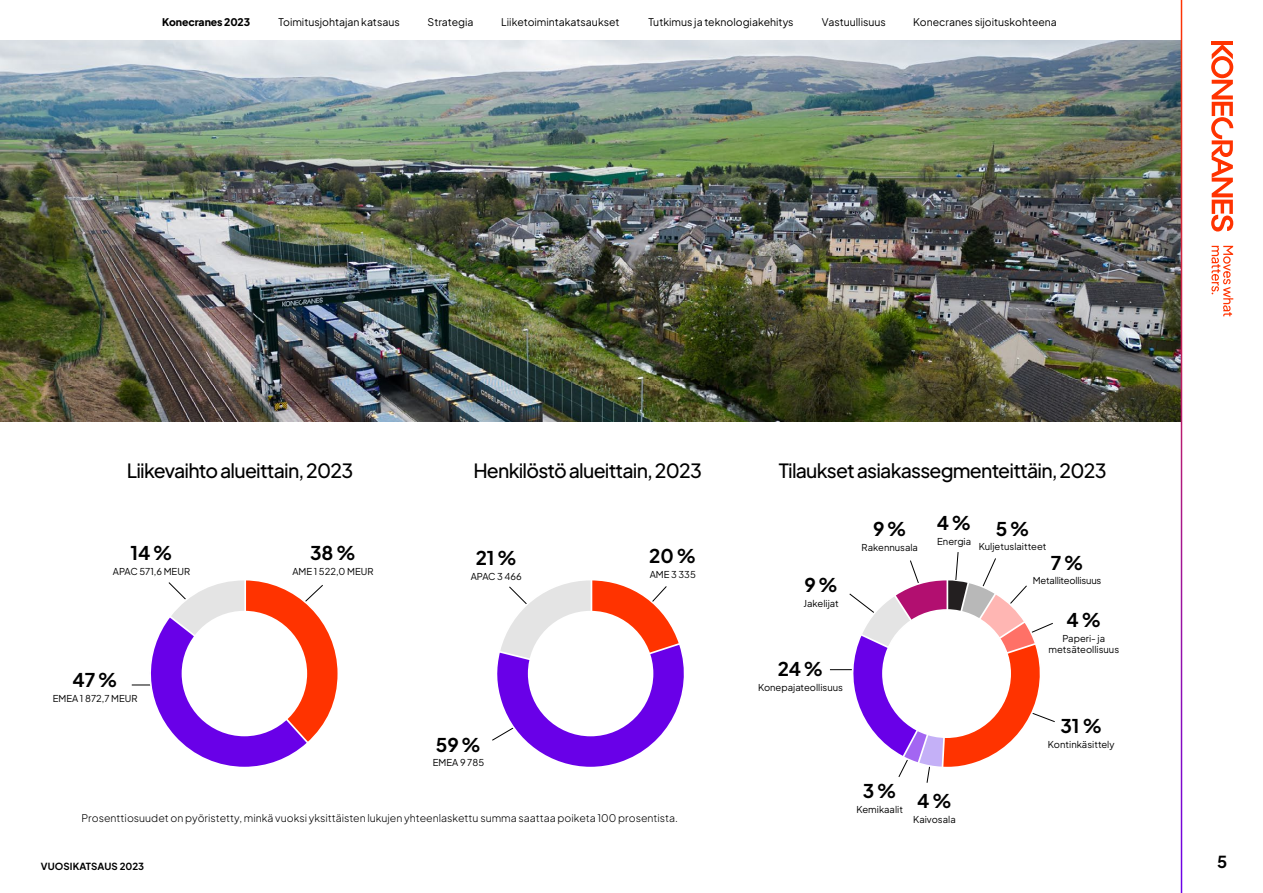
<style>
.page{position:relative;width:1263px;height:893px;background:#fff}
.page>*{position:absolute;margin:0;border:0;box-sizing:border-box;transform-origin:0 0}
.t1{font:500 19.5px "Plus Jakarta Sans";letter-spacing:-.04em;color:#000}
.t2{font:700 18.9px "Plus Jakarta Sans";color:#000}
.t3{font:700 16.5px "Plus Jakarta Sans";color:#000}
.t4{font:10.5px "Plus Jakarta Sans";color:#000}
.t5{font:300 10.5px "Plus Jakarta Sans";color:#000}
.t6{font:800 10.5px "Plus Jakarta Sans";letter-spacing:-.01em;color:#000}
.t7{font:700 9.75px "Plus Jakarta Sans";letter-spacing:.01em;color:#000}
.t8{font:9.45px/9.9px "Plus Jakarta Sans";color:#000}
.t9{font:9.45px "Plus Jakarta Sans";letter-spacing:-.02em;color:#000}
</style>
<div class="page">
<img style="left:0;top:41px;width:1181px;height:381px">
<svg style="left:132px;top:580px;width:206px;height:187px"></svg>
<div style="left:182px;top:611px;width:125px;height:125px;background:#fff;border-radius:50%"></div>
<svg style="left:492px;top:580px;width:192px;height:187px"></svg>
<div style="left:528px;top:611px;width:125px;height:125px;background:#fff;border-radius:50%"></div>
<svg style="left:830px;top:552px;width:225px;height:231px"></svg>
<hr style="left:1212px;top:41px;width:21px;height:4px;background:#f30">
<svg style="left:1211px;top:44px;width:22px;height:188px"></svg>
<svg style="left:1211px;top:246px;width:22px;height:70px"></svg>
<p class="t6" style="left:162px;top:12px;width:89px">Konecranes 2023</p>
<p class="t4" style="left:278px;top:13px;width:123px">Toimitusjohtajan katsaus</p>
<p class="t4" style="left:428px;top:13px;width:47px">Strategia</p>
<p class="t4" style="left:501px;top:13px;width:120px">Liiketoimintakatsaukset</p>
<p class="t4" style="left:648px;top:13px;width:147px">Tutkimus ja teknologiakehitys</p>
<p class="t4" style="left:822px;top:13px;width:65px">Vastuullisuus</p>
<p class="t4" style="left:913px;top:13px;width:145px">Konecranes sijoituskohteena</p>
<h1 class="t1" style="left:127px;top:454px;width:228px">Liikevaihto alueittain, 2023</h1>
<h1 class="t1" style="left:473px;top:454px;width:230px">Henkilöstö alueittain, 2023</h1>
<h2 class="t2" style="left:130px;top:536px;width:44px">14 %</h2>
<p class="t8" style="left:113px;top:565px;width:79px">APAC 571,6 MEUR</p>
<h2 class="t2" style="left:310px;top:536px;width:47px">38 %</h2>
<p class="t8" style="left:292px;top:565px;width:83px">AME 1 522,0 MEUR</p>
<h2 class="t2" style="left:476px;top:541px;width:43px">21 %</h2>
<p class="t8" style="left:471px;top:570px;width:53px">APAC 3 466</p>
<h2 class="t2" style="left:649px;top:539px;width:48px">20 %</h2>
<p class="t8" style="left:650px;top:569px;width:48px">AME 3 335</p>
<h2 class="t2" style="left:73px;top:663px;width:47px">47 %</h2>
<p class="t8" style="left:53px;top:692px;width:86px">EMEA 1 872,7 MEUR</p>
<h2 class="t2" style="left:436px;top:727px;width:47px">59 %</h2>
<p class="t8" style="left:433px;top:757px;width:53px">EMEA 9 785</p>
<p class="t5" style="left:81px;top:810px;width:598px">Prosenttiosuudet on pyöristetty, minkä vuoksi yksittäisten lukujen yhteenlaskettu summa saattaa poiketa 100 prosentista.</p>
<p class="t7" style="left:41px;top:858px;width:105px">VUOSIKATSAUS 2023</p>
<h1 class="t1" style="left:779px;top:454px;width:329px">Tilaukset asiakassegmenteittäin, 2023</h1>
<h2 class="t2" style="left:804px;top:568px;width:35px">9 %</h2>
<p class="t8" style="left:803px;top:598px;width:37px">Jakelijat</p>
<h2 class="t2" style="left:778px;top:652px;width:47px">24 %</h2>
<p class="t8" style="left:758px;top:681px;width:87px">Konepajateollisuus</p>
<h2 class="t2" style="left:873px;top:512px;width:35px">9 %</h2>
<p class="t8" style="left:862px;top:541px;width:58px">Rakennusala</p>
<h2 class="t2" style="left:937px;top:506px;width:36px">4 %</h2>
<p class="t8" style="left:937px;top:536px;width:36px">Energia</p>
<h2 class="t2" style="left:996px;top:512px;width:35px">5 %</h2>
<p class="t8" style="left:979px;top:541px;width:69px">Kuljetuslaitteet</p>
<h2 class="t2" style="left:1051px;top:546px;width:34px">7 %</h2>
<p class="t9" style="left:1033px;top:573px;width:70px">Metalliteollisuus</p>
<h2 class="t2" style="left:1066px;top:603px;width:36px">4 %</h2>
<p class="t8" style="left:1048px;top:632px;width:72px;line-height:11.4px;text-align:center">Paperi- ja metsäteollisuus</p>
<h2 class="t2" style="left:863px;top:774px;width:35px">3 %</h2>
<p class="t8" style="left:913px;top:803px;width:44px;text-indent:-57px">Kemikaalit <sup>4</sup> <sup>%<br></sup>Kaivosala</p>
<h2 class="t2" style="left:1060px;top:709px;width:43px">31 %</h2>
<p class="t8" style="left:1048px;top:739px;width:68px">Kontinkäsittely</p>
<h3 class="t3" style="left:1217px;top:847px;width:12px">5</h3>
</div>
